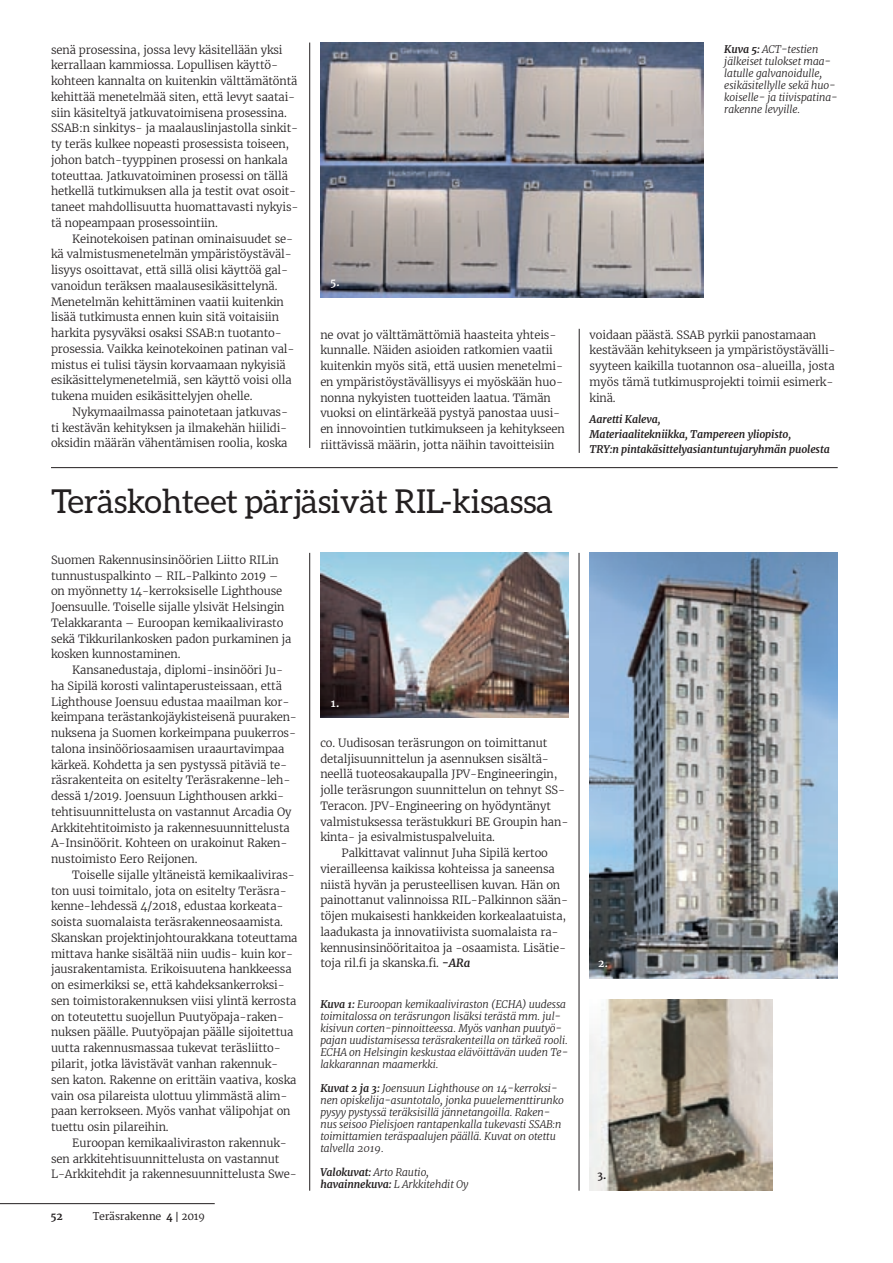
<style>
.page{position:relative;width:893px;height:1263px;background:#fff}
.page>*{position:absolute;margin:0;border:0;box-sizing:border-box;transform-origin:0 0}
.apuotsikko{font:33px "Aleo";letter-spacing:-.01em;color:#231f20}
.leipis{font:300 11.25px/15.8px "Merriweather";letter-spacing:-.01em;color:#231f20}
.leipis_1kpl{font:300 11.25px/15.8px "Merriweather";letter-spacing:-.01em;color:#231f20}
.kuvateksti{font:italic 300 10.5px/12px "Merriweather";letter-spacing:-.01em;color:#231f20}
.kirjoittajat{font:italic 700 10.5px "Merriweather";letter-spacing:-.01em;color:#231f20}
.t1{font:10.5px "Merriweather";letter-spacing:-.025em;color:#231f20}
.kuvanumero_nega{font:700 10.5px "Merriweather";color:#fff}
.kuvanumero{font:700 10.5px "Merriweather";color:#231f20}
.s1{font-weight:700}
.s2{font-weight:700;font-style:italic}
</style>
<div class="page">
<hr style="left:0;top:1203px;width:215px;height:1px;background:#231f20">
<img style="left:320px;top:43px;width:383px;height:254px">
<hr style="left:51px;top:467px;width:787px;height:1px;background:#231f20">
<hr style="left:309px;top:43px;width:1px;height:405px;background:#231f20">
<hr style="left:579px;top:329px;width:1px;height:124px;background:#231f20">
<img style="left:320px;top:553px;width:248px;height:165px">
<img style="left:590px;top:553px;width:248px;height:425px">
<img style="left:590px;top:999px;width:183px;height:192px">
<hr style="left:309px;top:553px;width:1px;height:638px;background:#231f20">
<hr style="left:579px;top:553px;width:1px;height:638px;background:#231f20">
<p class="leipis" style="left:51px;top:42px;width:249px">senä prosessina, jossa levy käsitellään yksi kerrallaan kammiossa. Lopullisen käyttö&shy;kohteen kannalta on kuitenkin välttämätöntä kehittää menetelmää siten, että levyt saatai&shy;siin käsiteltyä jatkuvatoimisena prosessina.<br>SSAB:n sinkitys- ja maalauslinjastolla sinkit&shy;ty teräs kulkee nopeasti prosessista toiseen, johon batch-tyyppinen prosessi on hankala toteuttaa. Jatkuvatoiminen prosessi on tällä hetkellä tutkimuksen alla ja testit ovat osoit&shy;taneet mahdollisuutta huomattavasti nykyis&shy;tä nopeampaan prosessointiin.</p>
<p class="leipis" style="left:51px;top:231px;width:245px;text-indent:21px">Keinotekoisen patinan ominaisuudet se&shy;kä valmistusmenetelmän ympäristöystäväl&shy;lisyys osoittavat, että sillä olisi käyttöä gal&shy;vanoidun teräksen maalausesikäsittelynä.<br>Menetelmän kehittäminen vaatii kuitenkin lisää tutkimusta ennen kuin sitä voitaisiin harkita pysyväksi osaksi SSAB:n tuotanto&shy;prosessia. Vaikka keinotekoinen patinan val&shy;mistus ei tulisi täysin korvaamaan nykyisiä esikäsittelymenetelmiä, sen käyttö voisi olla tukena muiden esikäsittelyjen ohelle.</p>
<p class="leipis" style="left:51px;top:404px;width:239px;text-align:justify;text-indent:21px">Nykymaailmassa painotetaan jatkuvas&shy;ti kestävän kehityksen ja ilmakehän hiilidi&shy;oksidin määrän vähentämisen roolia, koska</p>
<p class="kuvanumero_nega" style="left:331px;top:276px;width:11px">5.</p>
<p class="leipis" style="left:320px;top:327px;width:246px">ne ovat jo välttämättömiä haasteita yhteis&shy;kunnalle. Näiden asioiden ratkomien vaatii kuitenkin myös sitä, että uusien menetelmi&shy;en ympäristöystävällisyys ei myöskään huo&shy;nonna nykyisten tuotteiden laatua. Tämän vuoksi on elintärkeää pystyä panostaa uusi&shy;en innovointien tutkimukseen ja kehitykseen riittävissä määrin, jotta näihin tavoitteisiin</p>
<p class="apuotsikko" style="left:51px;top:483px;width:504px">Teräskohteet pärjäsivät RIL-kisassa</p>
<p class="leipis_1kpl" style="left:51px;top:552px;width:242px">Suomen Rakennusinsinöörien Liitto RILin tunnustuspalkinto – RIL-Palkinto 2019 – on myönnetty 14-kerroksiselle Lighthouse Joensuulle. Toiselle sijalle ylsivät Helsingin Telakkaranta – Euroopan kemikaalivirasto sekä Tikkurilankosken padon purkaminen ja kosken kunnostaminen.</p>
<p class="leipis" style="left:51px;top:662px;width:247px;text-indent:21px">Kansanedustaja, diplomi-insinööri Ju&shy;ha Sipilä korosti valintaperusteissaan, että Lighthouse Joensuu edustaa maailman kor&shy;keimpana terästankojäykisteisenä puuraken&shy;nuksena ja Suomen korkeimpana puukerros&shy;talona insinööriosaamisen uraaurtavimpaa kärkeä. Kohdetta ja sen pystyssä pitäviä te&shy;räsrakenteita on esitelty Teräsrakenne-leh&shy;dessä 1/2019. Joensuun Lighthousen arkki&shy;tehtisuunnittelusta on vastannut Arcadia Oy Arkkitehtitoimisto ja rakennesuunnittelusta A-Insinöörit. Kohteen on urakoinut Raken&shy;nustoimisto Eero Reijonen.</p>
<p class="leipis" style="left:51px;top:867px;width:248px;text-indent:21px">Toiselle sijalle yltäneistä kemikaaliviras&shy;ton uusi toimitalo, jota on esitelty Teräsra&shy;kenne-lehdessä 4/2018, edustaa korkeata&shy;soista suomalaista teräsrakenneosaamista.<br>Skanskan projektinjohtourakkana toteuttama mittava hanke sisältää niin uudis- kuin kor&shy;jausrakentamista. Erikoisuutena hankkeessa on esimerkiksi se, että kahdeksankerroksi&shy;sen toimistorakennuksen viisi ylintä kerrosta on toteutettu suojellun Puutyöpaja-raken&shy;nuksen päälle. Puutyöpajan päälle sijoitettua uutta rakennusmassaa tukevat teräsliitto&shy;pilarit, jotka lävistävät vanhan rakennuk&shy;sen katon. Rakenne on erittäin vaativa, koska vain osa pilareista ulottuu ylimmästä alim&shy;paan kerrokseen. Myös vanhat välipohjat on tuettu osin pilareihin.</p>
<p class="leipis" style="left:51px;top:1135px;width:247px;text-indent:21px">Euroopan kemikaaliviraston rakennuk&shy;sen arkkitehtisuunnittelusta on vastannut<br>L-Arkkitehdit ja rakennesuunnittelusta Swe-</p>
<p class="kuvanumero" style="left:51px;top:1210px;width:13px">52</p>
<p class="t1" style="left:93px;top:1210px;width:114px">Teräsrakenne <span class="s1">4</span> | 2019</p>
<p class="kuvanumero_nega" style="left:331px;top:697px;width:10px">1.</p>
<p class="leipis" style="left:320px;top:735px;width:250px">co. Uudisosan teräsrungon on toimittanut detaljisuunnittelun ja asennuksen sisältä&shy;neellä tuoteosakaupalla JPV-Engineeringin, jolle teräsrungon suunnittelun on tehnyt SS-Teracon. JPV-Engineering on hyödyntänyt valmistuksessa terästukkuri BE Groupin han&shy;kinta- ja esivalmistuspalveluita.</p>
<p class="leipis" style="left:320px;top:845px;width:249px;text-indent:21px">Palkittavat valinnut Juha Sipilä kertoo vierailleensa kaikissa kohteissa ja saneensa niistä hyvän ja perusteellisen kuvan. Hän on painottanut valinnoissa RIL-Palkinnon sään&shy;töjen mukaisesti hankkeiden korkealaatuista, laadukasta ja innovatiivista suomalaista ra&shy;kennusinsinööritaitoa ja -osaamista. Lisätie&shy;toja ril.fi ja skanska.fi. <span class="s2">-ARa</span></p>
<p class="kuvateksti" style="left:320px;top:998px;width:249px"><span class="s1">Kuva 1:</span> Euroopan kemikaaliviraston (ECHA) uudessa toimitalossa on teräsrungon lisäksi terästä mm. jul&shy;kisivun corten-pinnoitteessa. Myös vanhan puutyö&shy;pajan uudistamisessa teräsrakenteilla on tärkeä rooli.<br>ECHA on Helsingin keskustaa elävöittävän uuden Te&shy;lakkarannan maamerkki.</p>
<p class="kuvateksti" style="left:320px;top:1082px;width:245px"><span class="s1">Kuvat 2 ja 3:</span> Joensuun Lighthouse on 14-kerroksi&shy;nen opiskelija-asuntotalo, jonka puuelementtirunko pysyy pystyssä teräksisillä jännetangoilla. Raken&shy;nus seisoo Pielisjoen rantapenkalla tukevasti SSAB:n toimittamien teräspaalujen päällä. Kuvat on otettu talvella 2019.</p>
<p class="kuvateksti" style="left:320px;top:1166px;width:110px"><span class="s1">Valokuvat:</span> Arto Rautio,</p>
<p class="kuvateksti" style="left:320px;top:1178px;width:150px"><span class="s1">havainnekuva:</span> L Arkkitehdit Oy</p>
<p class="kuvateksti" style="left:724px;top:43px;width:115px"><span class="s1">Kuva 5:</span> ACT-testien jälkeiset tulokset maa&shy;latulle galvanoidulle, esikäsitellylle sekä huo&shy;koiselle- ja tiivispatina&shy;rakenne levyille.</p>
<p class="leipis" style="left:590px;top:327px;width:247px">voidaan päästä. SSAB pyrkii panostamaan kestävään kehitykseen ja ympäristöystävälli&shy;syyteen kaikilla tuotannon osa-alueilla, josta myös tämä tutkimusprojekti toimii esimerk&shy;kinä.</p>
<p class="kirjoittajat" style="left:590px;top:412px;width:72px">Aaretti Kaleva,</p>
<p class="kirjoittajat" style="left:590px;top:427px;width:203px">Materiaalitekniikka, Tampereen yliopisto,</p>
<p class="kirjoittajat" style="left:590px;top:442px;width:242px">TRY:n pintakäsittelyasiantuntujaryhmän puolesta</p>
<p class="kuvanumero_nega" style="left:598px;top:957px;width:12px">2.</p>
<p class="kuvanumero" style="left:597px;top:1169px;width:11px">3.</p>
</div>
